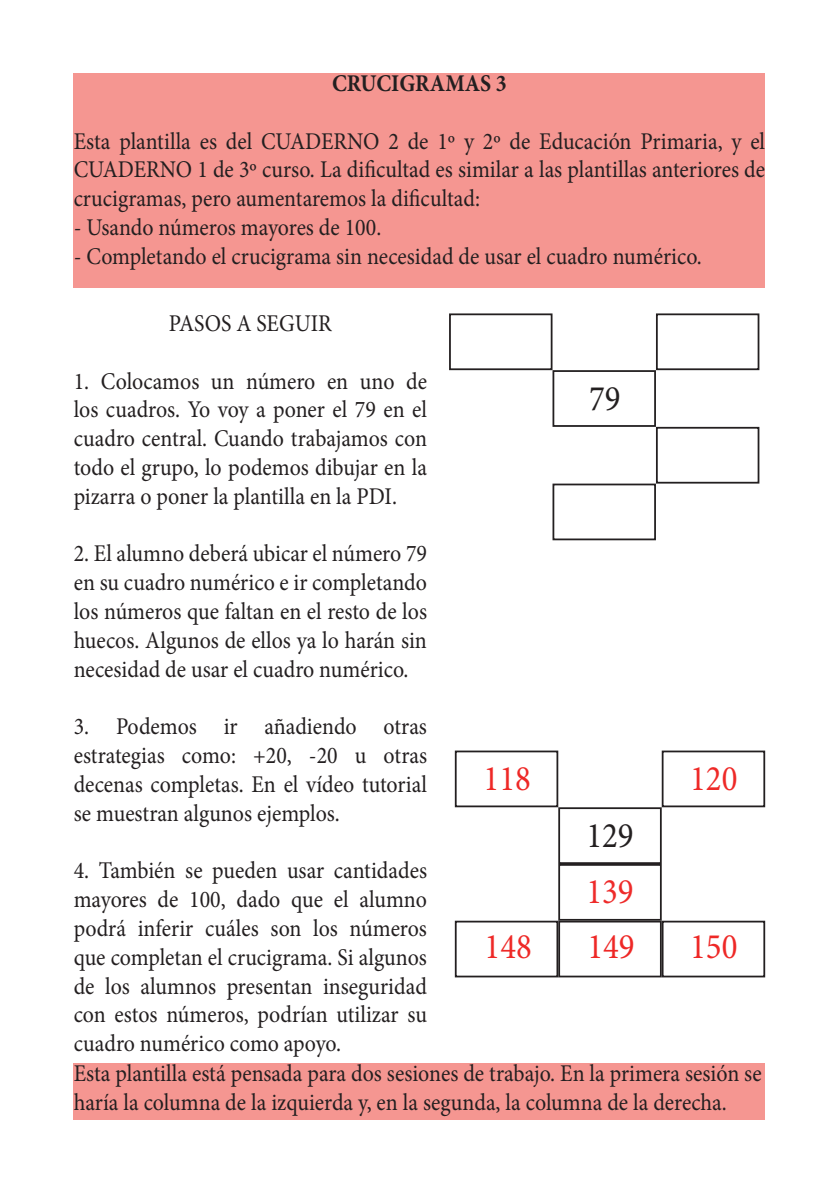
<style>
.page{position:relative;width:840px;height:1191px;background:#fff}
.page>*{position:absolute;margin:0;border:0;box-sizing:border-box;transform-origin:0 0}
.t1{font:36px "Minion Pro";color:#ee2826;scale:.91 1}
.t2{font:36px "Minion Pro";color:#ee2927;scale:.91 1}
.t3{font:36px "Minion Pro";color:#231f20;scale:.91 1}
.t4{font:36px "Minion Pro";color:#ee2b2a;scale:.91 1}
.t5{font:24px/28.8px "Minion Pro";color:#231f20;text-align:justify;scale:.91 1}
.t6{font:700 24px "Minion Pro";color:#231f20;scale:.91 1}
</style>
<div class="page">
<div style="left:74px;top:74px;width:690px;height:214px;background:#f59691"></div>
<div style="left:74px;top:1063px;width:690px;height:57px;background:#f59691"></div>
<div style="left:552px;top:483px;width:103px;height:57px;border:2px solid #231f20"></div>
<div style="left:552px;top:370px;width:103px;height:57px;border:2px solid #231f20"></div>
<div style="left:655px;top:427px;width:104px;height:56px;border:2px solid #231f20"></div>
<div style="left:449px;top:313px;width:103px;height:57px;border:2px solid #231f20"></div>
<div style="left:655px;top:313px;width:104px;height:57px;border:2px solid #231f20"></div>
<div style="left:661px;top:750px;width:103px;height:57px;border:2px solid #231f20"></div>
<div style="left:558px;top:864px;width:103px;height:56px;border:2px solid #231f20"></div>
<div style="left:558px;top:920px;width:103px;height:57px;border:2px solid #231f20"></div>
<div style="left:558px;top:807px;width:103px;height:57px;border:2px solid #231f20"></div>
<div style="left:454px;top:920px;width:104px;height:57px;border:2px solid #231f20"></div>
<div style="left:661px;top:920px;width:103px;height:57px;border:2px solid #231f20"></div>
<div style="left:454px;top:750px;width:104px;height:57px;border:2px solid #231f20"></div>
<p class="t6" style="left:332px;top:66px;width:193px">CRUCIGRAMAS 3</p>
<p class="t5" style="left:74px;top:127px;width:761px">Esta plantilla es del CUADERNO 2 de 1º y 2º de Educación Primaria, y el CUADERNO 1 de 3º curso. La dificultad es similar a las plantillas anteriores de crucigramas, pero aumentaremos la dificultad:</p>
<p class="t5" style="left:74px;top:213px;width:339px">- Usando números mayores de 100.</p>
<p class="t5" style="left:74px;top:242px;width:691px">- Completando el crucigrama sin necesidad de usar el cuadro numérico.</p>
<p class="t5" style="left:169px;top:309px;width:181px">PASOS A SEGUIR</p>
<p class="t5" style="left:74px;top:366px;width:389px">1. Colocamos un número en uno de los cuadros. Yo voy a poner el 79 en el cuadro central. Cuando trabajamos con todo el grupo, lo podemos dibujar en la pizarra o poner la plantilla en la PDI.</p>
<p class="t5" style="left:74px;top:539px;width:389px">2. El alumno deberá ubicar el número 79 en su cuadro numérico e ir completando los números que faltan en el resto de los huecos. Algunos de ellos ya lo harán sin necesidad de usar el cuadro numérico.</p>
<p class="t3" style="left:588px;top:374px;width:36px">79</p>
<p class="t5" style="left:74px;top:712px;width:389px">3. Podemos ir añadiendo otras estrategias como: +20, -20 u otras decenas completas. En el vídeo tutorial se muestran algunos ejemplos.</p>
<p class="t5" style="left:74px;top:856px;width:757px;text-align:left">4. También se pueden usar cantidades<br>mayores de 100, dado que el alumno<br>podrá inferir cuáles son los números<br>que completan el crucigrama. Si algunos<br>de los alumnos presentan inseguridad<br>con estos números, podrían utilizar su<br>cuadro numérico como apoyo.<br>Esta plantilla está pensada para dos sesiones de trabajo. En la primera sesión se haría la columna de la izquierda y, en la segunda, la columna de la derecha.</p>
<p class="t1" style="left:483px;top:754px;width:53px">118</p>
<p class="t2" style="left:689px;top:754px;width:53px">120</p>
<p class="t3" style="left:586px;top:811px;width:53px">129</p>
<p class="t4" style="left:586px;top:867px;width:53px">139</p>
<p class="t2" style="left:484px;top:922px;width:53px">148</p>
<p class="t1" style="left:587px;top:922px;width:53px">149</p>
<p class="t1" style="left:689px;top:922px;width:53px">150</p>
</div>
